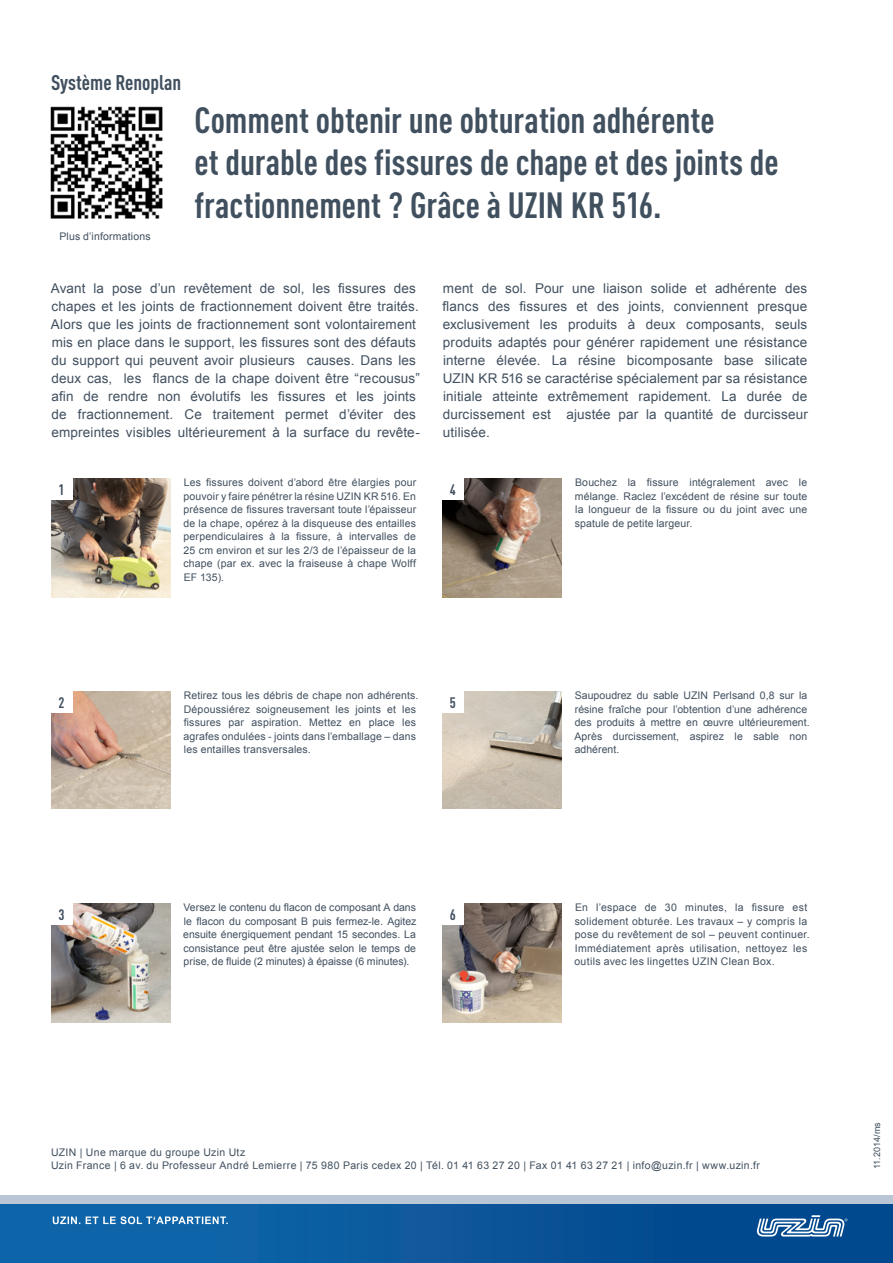
<style>
.page{position:relative;width:893px;height:1263px;background:#fff}
.page>*{position:absolute;margin:0;border:0;box-sizing:border-box;transform-origin:0 0}
.t1{font:700 condensed 36px/42.5px "DIN Pro";color:#41505f}
.t2{font:700 condensed 21px "DIN Pro";color:#41505f}
.t3{font:700 condensed 15px "DIN Pro";color:#41505f}
.Fliesstext_Block__EN{font:13.5px/18px "Arial";letter-spacing:.01em;color:#41505f}
.Fliesstext_Block__EN-2{font:10.5px/13.5px "Arial";letter-spacing:.015em;color:#41505f;text-align:justify}
.Fliesstext_Block__EN-3{font:10.5px/13.5px "Arial";letter-spacing:.035em;color:#41505f}
.t4{font:9px "Arial";color:#41505f}
</style>
<div class="page">
<div style="left:0;top:1203px;width:893px;height:60px;background:linear-gradient(to right,#1269ad,#014489)"></div>
<div style="left:0;top:1195px;width:893px;height:8px;background:#b8c6d6"></div>
<svg style="left:757px;top:1215px;width:90px;height:21px"></svg>
<svg style="left:53px;top:1216px;width:175px;height:8px"></svg>
<img style="left:51px;top:478px;width:119px;height:119px">
<div style="left:49px;top:476px;width:23px;height:24px;background:#fff"></div>
<img style="left:442px;top:478px;width:119px;height:119px">
<div style="left:440px;top:476px;width:23px;height:24px;background:#fff"></div>
<img style="left:51px;top:903px;width:119px;height:120px">
<div style="left:49px;top:901px;width:23px;height:24px;background:#fff"></div>
<img style="left:442px;top:903px;width:119px;height:120px">
<div style="left:440px;top:901px;width:23px;height:24px;background:#fff"></div>
<img style="left:51px;top:691px;width:119px;height:117px">
<div style="left:49px;top:689px;width:23px;height:24px;background:#fff"></div>
<img style="left:442px;top:691px;width:119px;height:117px">
<div style="left:440px;top:689px;width:23px;height:24px;background:#fff"></div>
<img style="left:50px;top:106px;width:113px;height:113px">
<p class="t2" style="left:51px;top:67px;width:132px">Système Renoplan</p>
<p class="Fliesstext_Block__EN-2" style="left:60px;top:230px;width:93px">Plus d’informations</p>
<p class="t1" style="left:194px;top:96px;width:586px">Comment obtenir une obturation adhérente<br>et durable des fissures de chape et des joints de fractionnement ? Grâce à UZIN KR 516.</p>
<p class="Fliesstext_Block__EN" style="left:51px;top:280px;width:370px">Avant la pose d’un revêtement de sol, les fissures des chapes et les joints de fractionnement doivent être traités.<br>Alors que les joints de fractionnement sont volontairement mis en place dans le support, les fissures sont des défauts du support qui peuvent avoir plusieurs causes. Dans les deux cas, les flancs de la chape doivent être “recousus” afin de rendre non évolutifs les fissures et les joints de fractionnement. Ce traitement permet d’éviter des empreintes visibles ultérieurement à la surface du revête-</p>
<p class="Fliesstext_Block__EN" style="left:443px;top:280px;width:367px;text-align:justify">ment de sol. Pour une liaison solide et adhérente des flancs des fissures et des joints, conviennent presque exclusivement les produits à deux composants, seuls produits adaptés pour générer rapidement une résistance interne élevée. La résine bicomposante base silicate UZIN KR 516 se caractérise spécialement par sa résistance initiale atteinte extrêmement rapidement. La durée de durcissement est ajustée par la quantité de durcisseur utilisée.</p>
<p class="Fliesstext_Block__EN-2" style="left:183px;top:476px;width:235px">Les fissures doivent d’abord être élargies pour pouvoir y faire pénétrer la résine UZIN KR 516. En présence de fissures traversant toute l’épaisseur de la chape, opérez à la disqueuse des entailles perpendiculaires à la fissure, à intervalles de 25 cm environ et sur les 2/3 de l’épaisseur de la chape (par ex. avec la fraiseuse à chape Wolff EF 135).</p>
<p class="Fliesstext_Block__EN-2" style="left:575px;top:476px;width:234px">Bouchez la fissure intégralement avec le mélange. Raclez l’excédent de résine sur toute la longueur de la fissure ou du joint avec une spatule de petite largeur.</p>
<p class="t3" style="left:59px;top:478px;width:8px">1</p>
<p class="t3" style="left:450px;top:478px;width:8px">4</p>
<p class="Fliesstext_Block__EN-2" style="left:183px;top:689px;width:236px;text-align:left">Retirez tous les débris de chape non adhérents.<br>Dépoussiérez soigneusement les joints et les fissures par aspiration. Mettez en place les agrafes ondulées - joints dans l’emballage – dans les entailles transversales.</p>
<p class="Fliesstext_Block__EN-2" style="left:574px;top:689px;width:237px;text-align:left">Saupoudrez du sable UZIN Perlsand 0,8 sur la résine fraîche pour l’obtention d’une adhérence des produits à mettre en œuvre ultérieurement.<br>Après durcissement, aspirez le sable non adhérent.</p>
<p class="t3" style="left:59px;top:691px;width:8px">2</p>
<p class="t3" style="left:450px;top:691px;width:8px">5</p>
<p class="Fliesstext_Block__EN-2" style="left:183px;top:901px;width:235px">Versez le contenu du flacon de composant A dans le flacon du composant B puis fermez-le. Agitez ensuite énergiquement pendant 15 secondes. La consistance peut être ajustée selon le temps de prise, de fluide (2 minutes) à épaisse (6 minutes).</p>
<p class="Fliesstext_Block__EN-2" style="left:574px;top:901px;width:237px;text-align:left">En l’espace de 30 minutes, la fissure est solidement obturée. Les travaux – y compris la pose du revêtement de sol – peuvent continuer.<br>Immédiatement après utilisation, nettoyez les outils avec les lingettes UZIN Clean Box.</p>
<p class="t3" style="left:59px;top:903px;width:8px">3</p>
<p class="t3" style="left:450px;top:903px;width:8px">6</p>
<p class="Fliesstext_Block__EN-3" style="left:51px;top:1145px;width:710px">UZIN | Une marque du groupe Uzin Utz<br>Uzin France | 6 av. du Professeur André Lemierre | 75 980 Paris cedex 20 | Tél. 01 41 63 27 20 | Fax 01 41 63 27 21 | info@uzin.fr | www.uzin.fr</p>
<p class="t4" style="left:871px;top:1169px;width:49px;rotate:-90deg">11.2014/ms</p>
</div>
